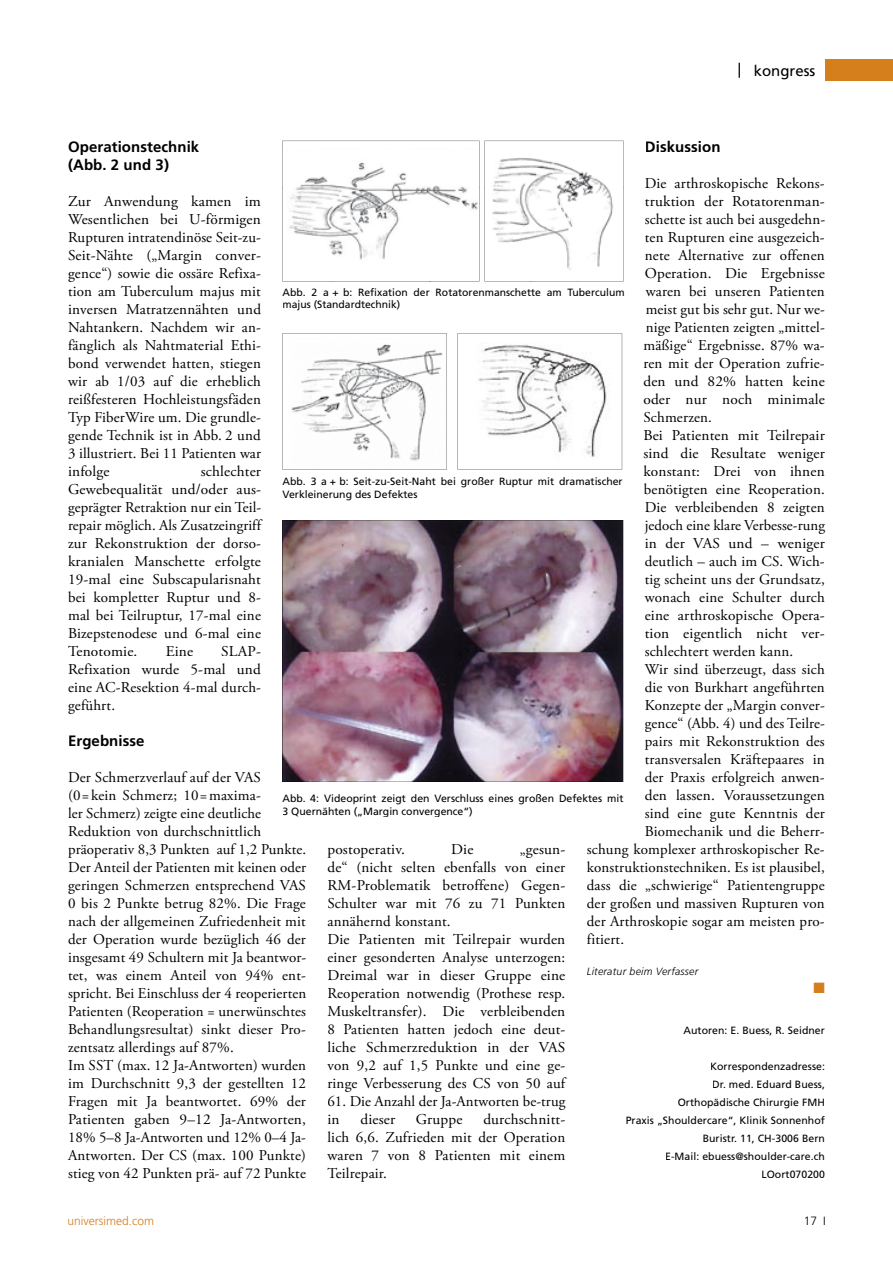
<style>
.page{position:relative;width:893px;height:1263px;background:#fff}
.page>*{position:absolute;margin:0;border:0;box-sizing:border-box;transform-origin:0 0}
.t1{font:15px/18px "Adobe Garamond Pro";letter-spacing:.01em;color:#000;text-align:justify}
.t2{font:700 15px/18px "Frutiger LT Std";letter-spacing:.005em;color:#000}
.t3{font:15px "Frutiger LT Std";color:#000}
.t4{font:15px "Zapf Dingbats ITC";color:#d57e1c}
.t5{font:300 12px "Frutiger LT Std";color:#d57e1c}
.t6{font:300 12px "Frutiger LT Std";color:#000}
.t7{font:10.5px/18px "Frutiger LT Std";color:#000}
.t8{font:italic 300 10.5px "Frutiger LT Std";letter-spacing:.025em;color:#000}
</style>
<div class="page">
<div style="left:825px;top:60px;width:68px;height:21px;background:#d57e1c"></div>
<svg style="left:332px;top:188px;width:98px;height:46px"></svg>
<img style="left:282px;top:141px;width:197px;height:47px">
<img style="left:282px;top:187px;width:50px;height:94px">
<img style="left:430px;top:187px;width:49px;height:23px">
<img style="left:331px;top:234px;width:60px;height:47px">
<svg style="left:531px;top:141px;width:93px;height:140px"></svg>
<img style="left:485px;top:141px;width:138px;height:47px">
<img style="left:485px;top:187px;width:46px;height:56px">
<img style="left:577px;top:187px;width:46px;height:94px">
<img style="left:531px;top:234px;width:46px;height:47px">
<img style="left:282px;top:333px;width:165px;height:136px">
<svg style="left:458px;top:333px;width:164px;height:137px"></svg>
<img style="left:331px;top:573px;width:292px;height:156px">
<img style="left:283px;top:520px;width:340px;height:53px">
<img style="left:283px;top:572px;width:48px;height:210px">
<img style="left:331px;top:729px;width:292px;height:53px">
<p class="t3" style="left:738px;top:62px;width:79px">| kongress</p>
<p class="t2" style="left:68px;top:138px;width:133px">Operationstechnik (Abb. 2 und 3)</p>
<p class="t1" style="left:68px;top:192px;width:195px">Zur Anwendung kamen im Wesentlichen bei U-förmigen Rupturen intratendinöse Seit-zu-Seit-Nähte („Margin conver&shy;gence“) sowie die ossäre Refixa&shy;tion am Tuberculum majus mit inversen Matratzennähten und Nahtankern. Nachdem wir an&shy;fänglich als Nahtmaterial Ethi&shy;bond verwendet hatten, stiegen wir ab 1/03 auf die erheblich reißfesteren Hochleistungsfäden Typ FiberWire um. Die grundle&shy;gende Technik ist in Abb. 2 und 3 illustriert. Bei 11 Patienten war infolge</p>
<p class="t2" style="left:645px;top:138px;width:77px">Diskussion</p>
<p class="t1" style="left:645px;top:174px;width:181px">Die arthroskopische Rekons-</p>
<p class="t1" style="left:645px;top:192px;width:181px">truktion der Rotatorenman-</p>
<p class="t1" style="left:645px;top:210px;width:182px">schette ist auch bei ausgedehn-</p>
<p class="t1" style="left:645px;top:228px;width:181px">ten Rupturen eine ausgezeich-</p>
<p class="t1" style="left:645px;top:246px;width:181px">nete Alternative zur offenen</p>
<p class="t1" style="left:645px;top:264px;width:181px">Operation. Die Ergebnisse</p>
<p class="t1" style="left:646px;top:282px;width:181px">waren bei unseren Patienten</p>
<p class="t1" style="left:646px;top:300px;width:181px">meist gut bis sehr gut. Nur we-</p>
<p class="t1" style="left:646px;top:318px;width:181px">nige Patienten zeigten „mittel-</p>
<p class="t1" style="left:643px;top:336px;width:183px">mäßige“ Ergebnisse. 87% wa-</p>
<p class="t1" style="left:643px;top:354px;width:183px">ren mit der Operation zufrie-</p>
<p class="t1" style="left:643px;top:372px;width:183px">den und 82% hatten keine</p>
<p class="t1" style="left:643px;top:390px;width:183px">oder nur noch minimale</p>
<p class="t1" style="left:643px;top:408px;width:70px">Schmerzen.</p>
<p class="t1" style="left:643px;top:426px;width:183px">Bei Patienten mit Teilrepair</p>
<p class="t1" style="left:643px;top:444px;width:183px">sind die Resultate weniger</p>
<p class="t1" style="left:643px;top:462px;width:183px">konstant: Drei von ihnen</p>
<p class="t1" style="left:644px;top:480px;width:182px">benötigten eine Reoperation.</p>
<p class="t1" style="left:645px;top:498px;width:182px">Die verbleibenden 8 zeigten</p>
<p class="t1" style="left:645px;top:516px;width:182px">jedoch eine klare Verbesse -rung</p>
<p class="t1" style="left:645px;top:534px;width:182px">in der VAS und – weniger</p>
<p class="t1" style="left:645px;top:552px;width:182px">deutlich – auch im CS. Wich-</p>
<p class="t1" style="left:645px;top:570px;width:182px">tig scheint uns der Grundsatz,</p>
<p class="t1" style="left:645px;top:588px;width:182px">wonach eine Schulter durch</p>
<p class="t1" style="left:645px;top:606px;width:182px">eine arthro skopische Opera-</p>
<p class="t1" style="left:645px;top:624px;width:182px">tion eigent lich nicht ver-</p>
<p class="t1" style="left:645px;top:642px;width:150px">schlechtert werden kann.</p>
<p class="t1" style="left:645px;top:660px;width:182px">Wir sind überzeugt, dass sich</p>
<p class="t1" style="left:645px;top:678px;width:182px">die von Burkhart angeführten</p>
<p class="t1" style="left:645px;top:696px;width:182px">Konzepte der „Margin conver-</p>
<p class="t1" style="left:645px;top:714px;width:182px">gence“ (Abb. 4) und des Teilre-</p>
<p class="t1" style="left:645px;top:732px;width:182px">pairs mit Rekonstruktion des</p>
<p class="t1" style="left:645px;top:750px;width:182px">transversalen Kräftepaares in</p>
<p class="t1" style="left:645px;top:768px;width:182px">der Praxis erfolgreich anwen-</p>
<p class="t1" style="left:645px;top:786px;width:182px">den lassen. Voraussetzungen</p>
<p class="t1" style="left:645px;top:804px;width:182px">sind eine gute Kenntnis der</p>
<p class="t1" style="left:645px;top:822px;width:182px">Biomechanik und die Beherr-</p>
<p class="t1" style="left:587px;top:840px;width:239px">schung komplexer arthroskopischer Re-</p>
<p class="t1" style="left:587px;top:858px;width:240px">konstruktionstechniken. Es ist plausibel,</p>
<p class="t1" style="left:587px;top:876px;width:239px">dass die „schwierige“ Patientengruppe</p>
<p class="t1" style="left:587px;top:894px;width:239px">der großen und massiven Rupturen von</p>
<p class="t1" style="left:587px;top:912px;width:239px">der Arthroskopie sogar am meisten pro-</p>
<p class="t1" style="left:587px;top:930px;width:39px">fitiert.</p>
<p class="t8" style="left:587px;top:966px;width:113px">Literatur beim Verfasser</p>
<p class="t4" style="left:813px;top:981px;width:13px">■</p>
<p class="t7" style="left:683px;top:1021px;width:143px">Autoren: E. Buess, R. Seidner</p>
<p class="t7" style="left:626px;top:1057px;width:201px;text-align:right">Korrespondenzadresse:<br>Dr. med. Eduard Buess,<br>Orthopädische Chirurgie FMH<br>Praxis „Shouldercare“, Klinik Sonnenhof<br>Buristr. 11, CH-3006 Bern<br>E-Mail: ebuess@shoulder-care.ch<br>LOort070200</p>
<p class="t7" style="left:282px;top:286px;width:344px;line-height:12.6px">Abb. 2 a + b: Refixation der Rota toren man schette am Tuberculum majus (Standardtechnik)</p>
<p class="t1" style="left:68px;top:462px;width:195px;text-indent:133px">schlechter Gewebequalität und/oder aus&shy;geprägter Retraktion nur ein Teil&shy;repair möglich. Als Zusatzeingriff zur Rekonstruktion der dorso&shy;kranialen Manschette erfolgte 19-mal eine Subscapularisnaht bei kompletter Ruptur und 8- mal bei Teilruptur, 17-mal eine Bizepstenodese und 6-mal eine Tenotomie.</p>
<p class="t7" style="left:282px;top:475px;width:342px;line-height:12.6px">Abb. 3 a + b: Seit-zu-Seit-Naht bei großer Ruptur mit dramatischer<br>Verkleinerung des Defektes</p>
<p class="t1" style="left:68px;top:642px;width:194px;text-indent:153px">SLAP-Refixation wurde 5-mal und eine AC-Resektion 4-mal durch&shy;geführt.</p>
<p class="t2" style="left:68px;top:732px;width:78px">Ergebnisse</p>
<p class="t1" style="left:68px;top:768px;width:240px;text-align:left">Der Schmerzverlauf auf der VAS (0=kein Schmerz; 10=maxima-<br>ler Schmerz) zeigte eine deutliche Reduktion von durchschnittlich präoperativ 8,3 Punkten auf 1,2 Punkte.<br>Der Anteil der Patienten mit keinen oder ge ringen Schmerzen entsprechend VAS 0 bis 2 Punkte betrug 82%. Die Frage nach der allgemeinen Zufriedenheit mit der Operation wurde bezüglich 46 der insgesamt 49 Schultern mit Ja beantwor&shy;tet, was einem Anteil von 94% ent&shy;spricht. Bei Einschluss der 4 reoperierten Patienten (Reoperation = unerwünschtes Behandlungsresultat) sinkt dieser Pro&shy;zentsatz allerdings auf 87%.<br>Im SST (max. 12 Ja-Antworten) wurden im Durchschnitt 9,3 der gestellten 12<br>Fragen mit Ja beantwortet. 69% der Patienten gaben 9–12 Ja-Antworten, 18% 5–8 Ja-Antworten und 12% 0–4 Ja-Antworten. Der CS (max. 100 Punkte) stieg von 42 Punkten prä- auf 72 Punkte</p>
<p class="t1" style="left:166px;top:642px;width:29px">Eine</p>
<p class="t7" style="left:283px;top:792px;width:342px;line-height:12.6px">Abb. 4: Videoprint zeigt den Verschluss eines großen Defektes mit<br>3 Quernähten („Margin convergence“)</p>
<p class="t1" style="left:327px;top:840px;width:79px">postoperativ.</p>
<p class="t1" style="left:451px;top:840px;width:24px">Die</p>
<p class="t1" style="left:327px;top:840px;width:239px;text-align:left;text-indent:192px">„gesun - de“ (nicht selten ebenfalls von einer RM-Problematik betroffene) Gegen-Schulter war mit 76 zu 71 Punkten annähernd konstant.<br>Die Patienten mit Teilrepair wurden einer gesonderten Analyse unterzogen:<br>Dreimal war in dieser Gruppe eine Reoperation notwendig (Prothese resp.<br>Muskeltransfer). Die verbleibenden 8 Patienten hatten jedoch eine deut - liche Schmerzreduktion in der VAS von 9,2 auf 1,5 Punkte und eine ge - ringe Verbesserung des CS von 50 auf</p>
<p class="t1" style="left:327px;top:1092px;width:239px">61. Die Anzahl der Ja-Antworten be -trug in</p>
<p class="t1" style="left:327px;top:1110px;width:239px;text-indent:156px">durchschnitt - lich 6,6. Zufrieden mit der Operation waren 7 von 8 Patienten mit einem Teilrepair.</p>
<p class="t1" style="left:360px;top:1110px;width:36px">dieser</p>
<p class="t1" style="left:416px;top:1110px;width:48px">Gruppe</p>
<p class="t5" style="left:67px;top:1214px;width:88px">universimed.com</p>
<p class="t6" style="left:804px;top:1214px;width:24px">17 I</p>
</div>
